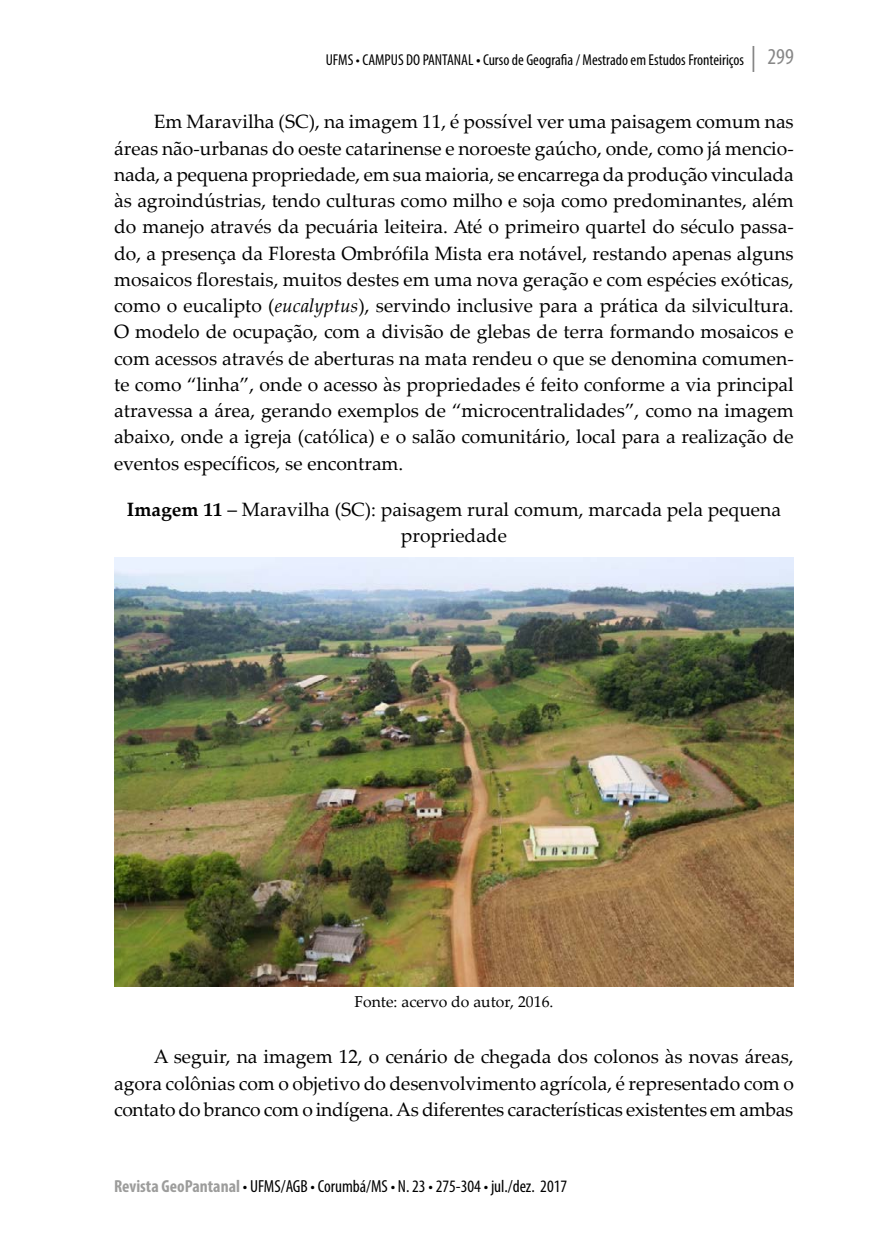
<style>
.page{position:relative;width:893px;height:1241px;background:#fff}
.page>*{position:absolute;margin:0;border:0;box-sizing:border-box;transform-origin:0 0}
._09_-_Corpo_do_Texto{font:19.25px/26.2px "Palatino Linotype";letter-spacing:-.015em;color:#000;text-align:justify}
._10_-_Legenda{font:19.25px/26.2px "Palatino Linotype";color:#000;text-align:center}
.t1{font:condensed 17.5px "Myriad Pro";color:#000}
.t2{font:condensed 15.75px "Myriad Pro";color:#000}
.Fonte{font:15.75px "Palatino Linotype";color:#000}
.s1{font-weight:700}
.s2{font-size:22.75px;color:#878787}
.s3{font-style:italic}
.s4{font-weight:700;color:#9d9d9c}
</style>
<div class="page">
<hr style="left:752px;top:46px;width:2px;height:26px;background:#878787">
<img style="left:114px;top:557px;width:680px;height:429px">
<p class="t2" style="left:326px;top:50px;width:469px">UFMS • CAMPUS DO PANTANAL <span class="s1">•</span> Curso de Geografia / Mestrado em Estudos Fronteiriços <span class="s2">299</span></p>
<p class="_09_-_Corpo_do_Texto" style="left:114px;top:108px;width:681px;text-indent:40px">Em Maravilha (SC), na imagem 11, é possível ver uma paisagem comum nas áreas não-urbanas do oeste catarinense e noroeste gaúcho, onde, como já mencio&shy;nada, a pequena propriedade, em sua maioria, se encarrega da produção vinculada às agroindústrias, tendo culturas como milho e soja como predominantes, além do manejo através da pecuária leiteira. Até o primeiro quartel do século passa&shy;do, a presença da Floresta Ombrófila Mista era notável, restando apenas alguns mosaicos florestais, muitos destes em uma nova geração e com espécies exóticas, como o eucalipto (<span class="s3">eucalyptus</span>), servindo inclusive para a prática da silvicultura.<br>O modelo de ocupação, com a divisão de glebas de terra formando mosaicos e com acessos através de aberturas na mata rendeu o que se denomina comumen&shy;te como “linha”, onde o acesso às propriedades é feito conforme a via principal atravessa a área, gerando exemplos de “microcentralidades”, como na imagem abaixo, onde a igreja (católica) e o salão comunitário, local para a realização de eventos específicos, se encontram.</p>
<p class="_10_-_Legenda" style="left:127px;top:495px;width:656px"><span class="s1">Imagem 11</span> – Maravilha (SC): paisagem rural comum, marcada pela pequena propriedade</p>
<p class="Fonte" style="left:354px;top:990px;width:201px">Fonte: acervo do autor, 2016.</p>
<p class="_09_-_Corpo_do_Texto" style="left:114px;top:1042px;width:681px;text-indent:40px">A seguir, na imagem 12, o cenário de chegada dos colonos às novas áreas, agora colônias com o objetivo do desenvolvimento agrícola, é representado com o contato do branco com o indígena. As diferentes características existentes em ambas</p>
<p class="t1" style="left:114px;top:1175px;width:455px"><span class="s4">Revista GeoPantanal</span> • UFMS/AGB • Corumbá/MS • N. 23 • 275-304 • jul./dez. 2017</p>
</div>
